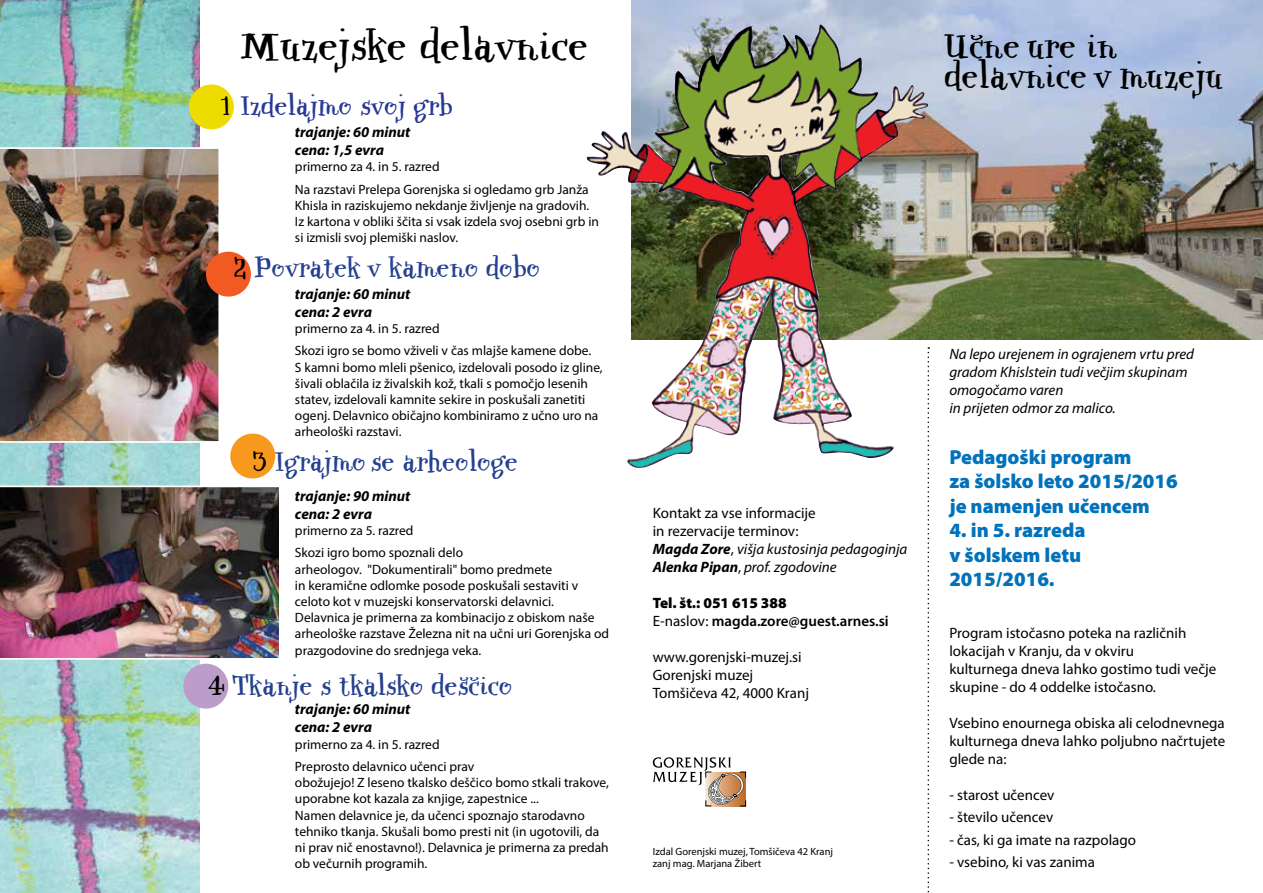
<style>
.page{position:relative;width:1263px;height:893px;background:#fff}
.page>*{position:absolute;margin:0;border:0;box-sizing:border-box;transform-origin:0 0}
.t1{font:39px "Qwinkwell";color:#000}
.t2{font:33px/30px "Qwinkwell";color:#000}
.t3{font:25.5px "Qwinkwell";color:#25408f}
.t4{font:25.5px "Qwinkwell";color:#293896}
.t5{font:900 20.25px/24.3px "Myriad Pro";color:#0072bc}
.t6{font:15px/18px "Myriad Pro";color:#000}
.t7{font:italic 700 15px/18px "Myriad Pro";color:#000}
.t8{font:italic 15px/18px "Myriad Pro";color:#000}
.t9{font:600 15px/18px "Myriad Pro";color:#000}
.t10{font:13.5px/16.2px "Myriad Pro";color:#000}
.t11{font:10.5px/12.6px "Myriad Pro";color:#000}
.s1{color:#000}
.s2{font-weight:700;font-style:italic}
.s3{font-style:italic}
.s4{font-weight:900}
.s5{font-weight:400}
</style>
<div class="page">
<img style="left:631px;top:0;width:632px;height:339px">
<img style="left:586px;top:24px;width:308px;height:444px">
<img style="left:0;top:0;width:200px;height:893px">
<img style="left:0;top:485px;width:279px;height:175px">
<img style="left:0;top:147px;width:220px;height:296px">
<svg style="left:653px;top:757px;width:93px;height:49px"></svg>
<div style="left:189px;top:84px;width:45px;height:45px;background:#eedc00;border-radius:50%"></div>
<div style="left:230px;top:434px;width:45px;height:44px;background:#f7991d;border-radius:50%"></div>
<div style="left:206px;top:252px;width:45px;height:45px;background:#f15a22;border-radius:50%"></div>
<svg style="left:927px;top:347px;width:2px;height:546px"></svg>
<svg style="left:970px;top:34px;width:15px;height:6px"></svg>
<div style="left:183px;top:664px;width:45px;height:45px;background:#bc9dca;border-radius:50%"></div>
<svg style="left:460px;top:677px;width:19px;height:4px"></svg>
<h1 class="t1" style="left:240px;top:24px;width:349px">Muzejske delavnice</h1>
<h3 class="t4" style="left:219px;top:92px;width:235px"><span class="s1">1.</span> Izdelajmo svoj grb</h3>
<p class="t7" style="left:295px;top:122px;width:117px">trajanje: 60 minut cena: 1,5 evra</p>
<p class="t10" style="left:295px;top:155px;width:295px;line-height:22.5px">primerno za 4. in 5. razred<br>Na razstavi Prelepa Gorenjska si ogledamo grb Janža</p>
<p class="t10" style="left:295px;top:197px;width:305px">Khisla in raziskujemo nekdanje življenje na gradovih.<br>Iz kartona v obliki ščita si vsak izdela svoj osebni grb in si izmisli svoj plemiški naslov.</p>
<h3 class="t3" style="left:233px;top:254px;width:309px"><span class="s1">2.</span> Povratek v kameno dobo</h3>
<p class="t7" style="left:295px;top:284px;width:117px">trajanje: 60 minut cena: 2 evra</p>
<p class="t10" style="left:295px;top:317px;width:298px;line-height:22.5px">primerno za 4. in 5. razred<br>Skozi igro se bomo vživeli v čas mlajše kamene dobe.</p>
<p class="t10" style="left:295px;top:359px;width:309px">S kamni bomo mleli pšenico, izdelovali posodo iz gline, šivali oblačila iz živalskih kož, tkali s pomočjo lesenih statev, izdelovali kamnite sekire in poskušali zanetiti ogenj. Delavnico običajno kombiniramo z učno uro na arheološki razstavi.</p>
<h3 class="t3" style="left:253px;top:447px;width:267px"><span class="s1">3.</span> Igrajmo se arheologe</h3>
<p class="t7" style="left:295px;top:486px;width:117px">trajanje: 90 minut cena: 2 evra</p>
<p class="t10" style="left:295px;top:519px;width:170px;line-height:22.5px">primerno za 5. razred<br>Skozi igro bomo spoznali delo</p>
<p class="t10" style="left:295px;top:561px;width:316px">arheologov. "Dokumentirali" bomo predmete<br>in keramične odlomke posode poskušali sestaviti v celoto kot v muzejski konservatorski delavnici.<br>Delavnica je primerna za kombinacijo z obiskom naše arheološke razstave Železna nit na učni uri Gorenjska od prazgodovine do srednjega veka.</p>
<h3 class="t3" style="left:210px;top:672px;width:304px"><span class="s1">4.</span> Tkanje s tkalsko descico</h3>
<p class="t7" style="left:295px;top:700px;width:117px">trajanje: 60 minut cena: 2 evra</p>
<p class="t10" style="left:295px;top:733px;width:181px;line-height:22.5px">primerno za 4. in 5. razred<br>Preprosto delavnico učenci prav</p>
<p class="t10" style="left:295px;top:774px;width:315px">obožujejo! Z leseno tkalsko deščico bomo stkali trakove, uporabne kot kazala za knjige, zapestnice ...<br>Namen delavnice je, da učenci spoznajo starodavno tehniko tkanja. Skušali bomo presti nit (in ugotovili, da ni prav nič enostavno!). Delavnica je primerna za predah ob večurnih programih.</p>
<h2 class="t2" style="left:944px;top:34px;width:280px">Ucne ure in delavnice v muzeju</h2>
<p class="t6" style="left:653px;top:504px;width:256px">Kontakt za vse informacije<br>in rezervacije terminov:<br><span class="s2">Magda Zore</span>, <span class="s3">višja kustosinja pedagoginja<br></span><span class="s2">Alenka Pipan</span>, <span class="s3">prof. zgodovine</span></p>
<p class="t9" style="left:653px;top:594px;width:238px"><span class="s4">Tel. št.: 051 615 388<br></span><span class="s5">E-naslov:</span> magda.zore@guest.arnes.si</p>
<p class="t6" style="left:653px;top:648px;width:158px">www.gorenjski-muzej.si<br>Gorenjski muzej<br>Tomšičeva 42, 4000 Kranj</p>
<p class="t11" style="left:653px;top:845px;width:182px">Izdal Gorenjski muzej, Tomšičeva 42 Kranj zanj mag. Marjana Žibert</p>
<p class="t8" style="left:949px;top:344px;width:246px">Na lepo urejenem in ograjenem vrtu pred gradom Khislstein tudi večjim skupinam omogočamo varen<br>in prijeten odmor za malico.</p>
<h3 class="t5" style="left:949px;top:444px;width:230px">Pedagoški program<br>za šolsko leto 2015/2016 je namenjen učencem</h3>
<h3 class="t5" style="left:949px;top:517px;width:138px">4. in 5. razreda v šolskem letu<br>2015/2016.</h3>
<p class="t6" style="left:949px;top:623px;width:268px">Program istočasno poteka na različnih lokacijah v Kranju, da v okviru<br>kulturnega dneva lahko gostimo tudi večje skupine - do 4 oddelke istočasno.</p>
<p class="t6" style="left:949px;top:713px;width:277px;text-align:justify">Vsebino enournega obiska ali celodnevnega kulturnega dneva lahko poljubno načrtujete glede na:</p>
<p class="t6" style="left:949px;top:785px;width:107px">- starost učencev</p>
<p class="t6" style="left:949px;top:808px;width:105px">- število učencev</p>
<p class="t6" style="left:949px;top:830px;width:188px">- čas, ki ga imate na razpolago</p>
<p class="t6" style="left:949px;top:853px;width:147px">- vsebino, ki vas zanima</p>
</div>
